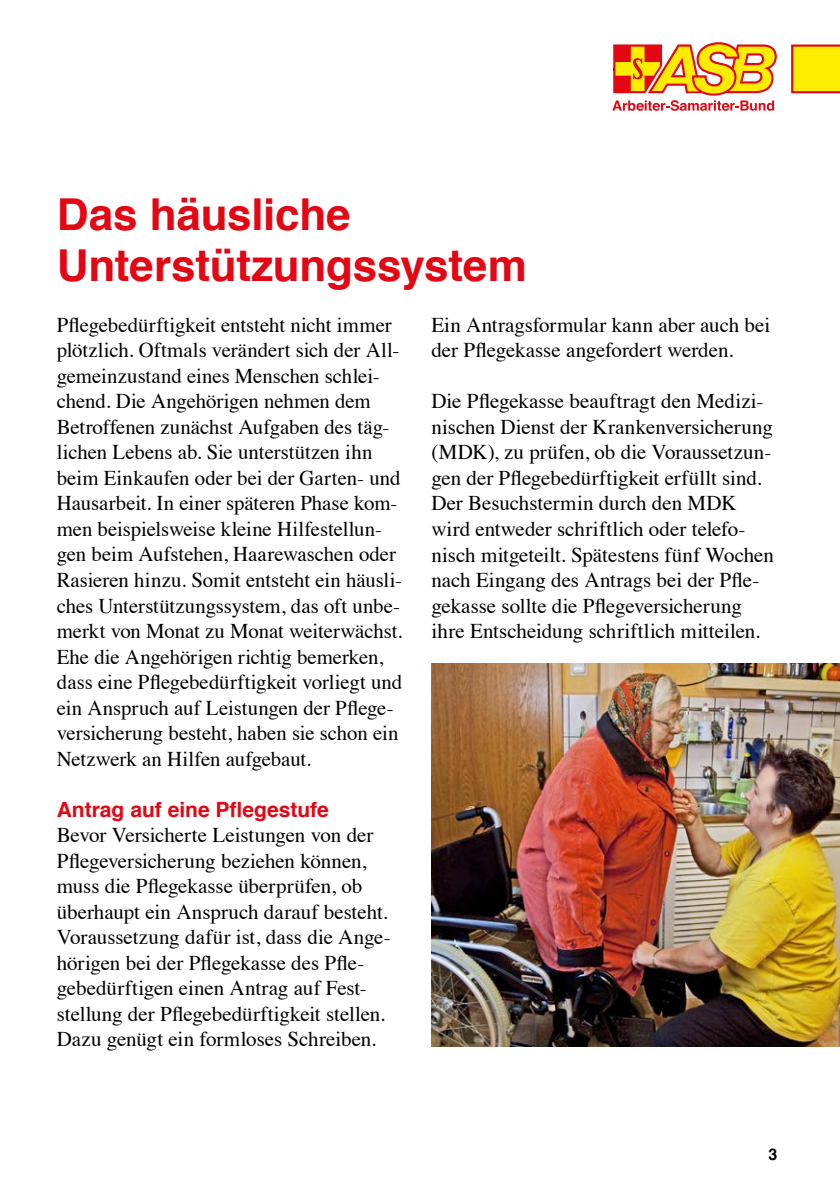
<style>
.page{position:relative;width:840px;height:1191px;background:#fff}
.page>*{position:absolute;margin:0;border:0;box-sizing:border-box;transform-origin:0 0}
.t1{font:700 44px/51px "Helvetica";letter-spacing:-.005em;color:#e30613}
.t2{font:21px/25.6px "Times";letter-spacing:-.005em;color:#000}
.t3{font:700 21px "Helvetica";color:#e30613}
.t4{font:700 16px "Helvetica";color:#000}
</style>
<div class="page">
<img style="left:431px;top:663px;width:408px;height:383px">
<svg style="left:612px;top:42px;width:164px;height:69px"></svg>
<svg style="left:791px;top:45px;width:48px;height:48px;background:#fbd202"></svg>
<h1 class="t1" style="left:57px;top:189px;width:471px">Das häusliche<br>Unterstützungssystem</h1>
<p class="t2" style="left:57px;top:310px;width:347px">Pflegebedürftigkeit entsteht nicht immer plötzlich. Oftmals verändert sich der All&shy;gemeinzustand eines Menschen schlei&shy;chend. Die Angehörigen nehmen dem Betroffenen zunächst Aufgaben des täg&shy;lichen Lebens ab. Sie unterstützen ihn beim Einkaufen oder bei der Garten- und Hausarbeit. In einer späteren Phase kom&shy;men beispielsweise kleine Hilfestellun&shy;gen beim Aufstehen, Haarewaschen oder Rasieren hinzu. Somit entsteht ein häusli&shy;ches Unterstützungssystem, das oft unbe&shy;merkt von Monat zu Monat weiterwächst.<br>Ehe die Angehörigen richtig bemerken, dass eine Pflegebedürftigkeit vorliegt und ein Anspruch auf Leistungen der Pflege&shy;versicherung besteht, haben sie schon ein Netzwerk an Hilfen aufgebaut.</p>
<p class="t3" style="left:57px;top:792px;width:273px">Antrag auf eine Pflegestufe</p>
<p class="t2" style="left:57px;top:820px;width:335px">Bevor Versicherte Leistungen von der Pflegeversicherung beziehen können, muss die Pflegekasse überprüfen, ob überhaupt ein Anspruch darauf besteht.<br>Voraussetzung dafür ist, dass die Ange&shy;hörigen bei der Pflegekasse des Pfle&shy;gebedürftigen einen Antrag auf Fest&shy;stellung der Pflegebedürftigkeit stellen.<br>Dazu genügt ein formloses Schreiben.</p>
<p class="t2" style="left:431px;top:310px;width:340px">Ein Antragsformular kann aber auch bei der Pflegekasse angefordert werden.</p>
<p class="t2" style="left:431px;top:387px;width:344px">Die Pflegekasse beauftragt den Medizi&shy;nischen Dienst der Krankenversicherung (MDK), zu prüfen, ob die Voraussetzun&shy;gen der Pflegebedürftigkeit erfüllt sind.<br>Der Besuchstermin durch den MDK wird entweder schriftlich oder telefo&shy;nisch mitgeteilt. Spätestens fünf Wochen nach Eingang des Antrags bei der Pfle&shy;gekasse sollte die Pflegeversicherung ihre Entscheidung schriftlich mitteilen.</p>
<p class="t4" style="left:768px;top:1141px;width:10px">3</p>
</div>
